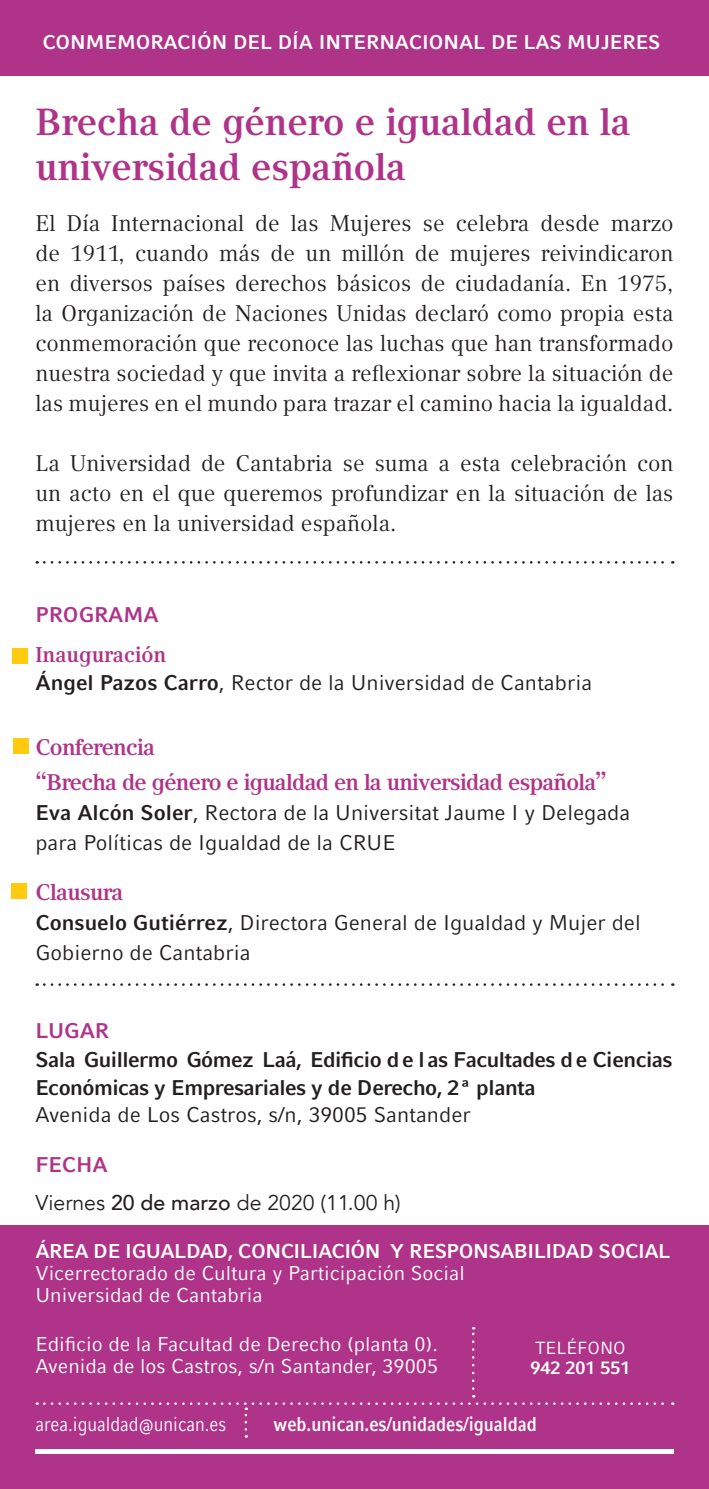
<style>
.page{position:relative;width:709px;height:1489px;background:#fff}
.page>*{position:absolute;margin:0;border:0;box-sizing:border-box;transform-origin:0 0}
.t1{font:700 37.5px/45px "Compatil Text LT";color:#af3388}
.t2{font:22.5px/30px "Compatil Text LT";color:#231f20;text-align:justify}
.t3{font:700 22.5px/35px "Compatil Text LT";letter-spacing:-.03em;color:#af3388}
.t4{font:21.25px/30px "Compatil Fact LT";color:#231f20}
.t5{font:700 21.25px/27.5px "Compatil Fact LT";letter-spacing:-.025em;color:#231f20}
.t6{font:21.25px "Avenir";color:#231f20}
.t7{font:700 21.25px "Compatil Fact LT";color:#af3388}
.t8{font:700 21.25px "Compatil Text LT";color:#af3388}
.t9{font:20px/22px "Compatil Fact LT";color:#fff}
.t10{font:700 20px "Compatil Fact LT";letter-spacing:-.025em;color:#fff}
.t11{font:700 20px "Compatil Fact LT";color:#fff;scale:.85 1}
.t12{font:20px "Compatil Fact LT";color:#fff;scale:.85 1}
.t13{font:700 19.75px "Compatil Fact LT";color:#fff}
.t14{font:700 18px "Compatil Fact LT";color:#fff}
.t15{font:17.5px "Compatil Fact LT";color:#fff}
.s1{font-weight:700}
.s2{font-weight:500}
</style>
<div class="page">
<div style="left:0;top:0;width:709px;height:76px;background:#af3388"></div>
<div style="left:0;top:1225px;width:709px;height:263px;background:#af3388"></div>
<svg style="left:44px;top:983px;width:629px;height:2px"></svg>
<svg style="left:44px;top:561px;width:629px;height:2px"></svg>
<svg style="left:472px;top:1327px;width:2px;height:61px"></svg>
<svg style="left:44px;top:1395px;width:629px;height:42px"></svg>
<div style="left:35px;top:1448px;width:638px;height:5px;background:#fff"></div>
<div style="left:12px;top:648px;width:16px;height:15px;background:#fecb0f"></div>
<div style="left:13px;top:738px;width:15px;height:15px;background:#fecb0f"></div>
<div style="left:11px;top:883px;width:16px;height:16px;background:#fecb0f"></div>
<p class="t13" style="left:43px;top:31px;width:619px">CONMEMORACIÓN DEL DÍA INTERNACIONAL DE LAS MUJERES</p>
<h1 class="t1" style="left:35px;top:99px;width:596px">Brecha de género e igualdad en la universidad española</h1>
<p class="t2" style="left:35px;top:208px;width:639px">El Día Internacional de las Mujeres se celebra desde marzo de 1911, cuando más de un millón de mujeres reivindicaron en diversos países derechos básicos de ciudadanía. En 1975, la Organización de Naciones Unidas declaró como propia esta conmemoración que reconoce las luchas que han transformado nuestra sociedad y que invita a reflexionar sobre la situación de las mujeres en el mundo para trazar el camino hacia la igualdad.</p>
<p class="t2" style="left:35px;top:448px;width:639px">La Universidad de Cantabria se suma a esta celebración con un acto en el que queremos profundizar en la situación de las mujeres en la universidad española.</p>
<p class="t7" style="left:35px;top:602px;width:125px">PROGRAMA</p>
<p class="t8" style="left:35px;top:642px;width:132px">Inauguración</p>
<p class="t4" style="left:35px;top:667px;width:558px"><span class="s1">Ángel Pazos Carro</span>, Rector de la Universidad de Cantabria</p>
<p class="t3" style="left:35px;top:729px;width:572px">Conferencia<br>“Brecha de género e igualdad en la universidad española”</p>
<p class="t4" style="left:35px;top:797px;width:596px"><span class="s1">Eva Alcón Soler</span>, Rectora de la Universitat Jaume I y Delegada para Políticas de Igualdad de la CRUE</p>
<p class="t3" style="left:35px;top:874px;width:89px">Clausura</p>
<p class="t4" style="left:35px;top:907px;width:606px"><span class="s1">Consuelo Gutiérrez</span>, Directora General de Igualdad y Mujer del<br>Gobierno de Cantabria</p>
<p class="t7" style="left:35px;top:1017px;width:75px">LUGAR</p>
<p class="t5" style="left:35px;top:1045px;width:638px">Sala Guillermo Gómez Laá, Edificio d e l as Facultades d e Ciencias<br>Económicas y Empresariales y de Derecho, 2ª planta</p>
<p class="t4" style="left:35px;top:1099px;width:437px">Avenida de Los Castros, s/n, 39005 Santander</p>
<p class="t7" style="left:35px;top:1151px;width:74px">FECHA</p>
<p class="t6" style="left:35px;top:1189px;width:367px">Viernes <span class="s2">20 de marzo</span> de 2020 (11.00 h)</p>
<p class="t10" style="left:35px;top:1239px;width:636px">ÁREA DE IGUALDAD, CONCILIACIÓN Y RESPONSABILIDAD SOCIAL</p>
<p class="t9" style="left:35px;top:1261px;width:431px">Vicerrectorado de Cultura y Participación Social<br>Universidad de Cantabria</p>
<p class="t9" style="left:35px;top:1332px;width:404px">Edificio de la Facultad de Derecho (planta 0).<br>Avenida de los Castros, s/n Santander, 39005</p>
<p class="t15" style="left:535px;top:1337px;width:92px">TELÉFONO</p>
<p class="t14" style="left:530px;top:1356px;width:102px">942 201 551</p>
<p class="t12" style="left:35px;top:1411px;width:226px">area.igualdad@unican.es</p>
<p class="t11" style="left:273px;top:1411px;width:311px">web.unican.es/unidades/igualdad</p>
</div>
